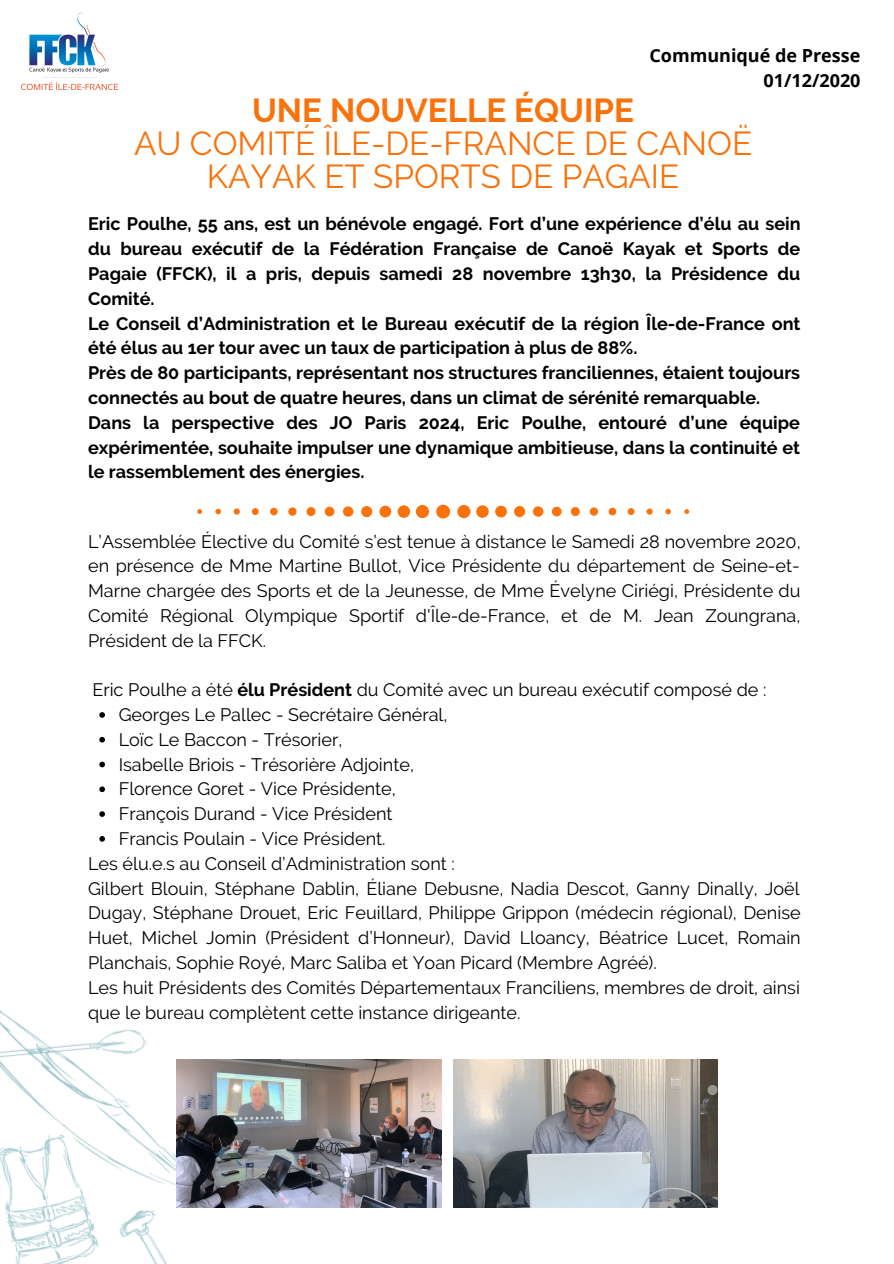
<style>
.page{position:relative;width:894px;height:1264px;background:#fff}
.page>*{position:absolute;margin:0;border:0;box-sizing:border-box;transform-origin:0 0}
.t1{font:33.15px/33.2px "Raleway";color:#f9720b;text-align:center}
.t2{font:700 33.15px "Raleway";color:#f9720b}
.t3{font:18px/24.8px "Raleway";color:#000;text-align:justify}
.t4{font:700 18px/24.8px "Raleway";color:#000;text-align:justify}
.t5{font:700 18px "Open Sans";color:#000}
.s1{font-weight:700}
</style>
<div class="page">
<svg style="left:197px;top:504px;width:492px;height:14px"></svg>
<img style="left:11px;top:1241px;width:49px;height:22px">
<img style="left:60px;top:1207px;width:250px;height:56px">
<img style="left:0;top:1010px;width:220px;height:231px">
<img style="left:0;top:1012px;width:152px;height:71px">
<img style="left:177px;top:1059px;width:264px;height:148px">
<img style="left:453px;top:1059px;width:264px;height:148px">
<img style="left:21px;top:12px;width:97px;height:77px">
<svg style="left:99px;top:712px;width:6px;height:5px"></svg>
<svg style="left:99px;top:737px;width:6px;height:5px"></svg>
<svg style="left:99px;top:761px;width:6px;height:6px"></svg>
<svg style="left:99px;top:786px;width:6px;height:6px"></svg>
<svg style="left:99px;top:811px;width:6px;height:5px"></svg>
<svg style="left:99px;top:836px;width:6px;height:5px"></svg>
<p class="t5" style="left:649px;top:43px;width:212px">Communiqué de Presse</p>
<p class="t5" style="left:763px;top:68px;width:99px">01/12/2020</p>
<p class="t2" style="left:252px;top:90px;width:383px">UNE NOUVELLE ÉQUIPE</p>
<p class="t1" style="left:134px;top:126px;width:619px">AU COMITÉ ÎLE-DE-FRANCE DE CANOË<br>KAYAK ET SPORTS DE PAGAIE</p>
<p class="t4" style="left:88px;top:212px;width:713px">Eric Poulhe, 55 ans, est un bénévole engagé. Fort d’une expérience d’élu au sein du bureau exécutif de la Fédération Française de Canoë Kayak et Sports de Pagaie (FFCK), il a pris, depuis samedi 28 novembre 13h30, la Présidence du Comité.</p>
<p class="t4" style="left:88px;top:311px;width:713px">Le Conseil d’Administration et le Bureau exécutif de la région Île-de-France ont été élus au 1er tour avec un taux de participation à plus de 88%.</p>
<p class="t4" style="left:88px;top:360px;width:713px">Près de 80 participants, représentant nos structures franciliennes, étaient toujours connectés au bout de quatre heures, dans un climat de sérénité remarquable.</p>
<p class="t4" style="left:88px;top:410px;width:713px">Dans la perspective des JO Paris 2024, Eric Poulhe, entouré d’une équipe expérimentée, souhaite impulser une dynamique ambitieuse, dans la continuité et le rassemblement des énergies.</p>
<p class="t3" style="left:88px;top:529px;width:714px">L’Assemblée Élective du Comité s’est tenue à distance le Samedi 28 novembre 2020, en présence de Mme Martine Bullot, Vice Présidente du département de Seine-et-Marne chargée des Sports et de la Jeunesse, de Mme Évelyne Ciriégi, Présidente du Comité Régional Olympique Sportif d'Île-de-France, et de M. Jean Zoungrana, Président de la FFCK.</p>
<p class="t3" style="left:92px;top:677px;width:675px">Eric Poulhe a été <span class="s1">élu Président</span> du Comité avec un bureau exécutif composé de :</p>
<p class="t3" style="left:119px;top:702px;width:330px">Georges Le Pallec - Secrétaire Général,</p>
<p class="t3" style="left:119px;top:727px;width:225px">Loïc Le Baccon - Trésorier,</p>
<p class="t3" style="left:119px;top:752px;width:297px">Isabelle Briois - Trésorière Adjointe,</p>
<p class="t3" style="left:119px;top:776px;width:279px">Florence Goret - Vice Présidente,</p>
<p class="t3" style="left:119px;top:801px;width:275px">François Durand - Vice Président</p>
<p class="t3" style="left:119px;top:826px;width:268px">Francis Poulain - Vice Président.</p>
<p class="t3" style="left:88px;top:851px;width:368px">Les élu.e.s au Conseil d’Administration sont :</p>
<p class="t3" style="left:88px;top:875px;width:714px">Gilbert Blouin, Stéphane Dablin, Éliane Debusne, Nadia Descot, Ganny Dinally, Joël Dugay, Stéphane Drouet, Eric Feuillard, Philippe Grippon (médecin régional), Denise Huet, Michel Jomin (Président d’Honneur), David Lloancy, Béatrice Lucet, Romain Planchais, Sophie Royé, Marc Saliba et Yoan Picard (Membre Agréé).</p>
<p class="t3" style="left:88px;top:975px;width:713px">Les huit Présidents des Comités Départementaux Franciliens, membres de droit, ainsi que le bureau complètent cette instance dirigeante.</p>
</div>
